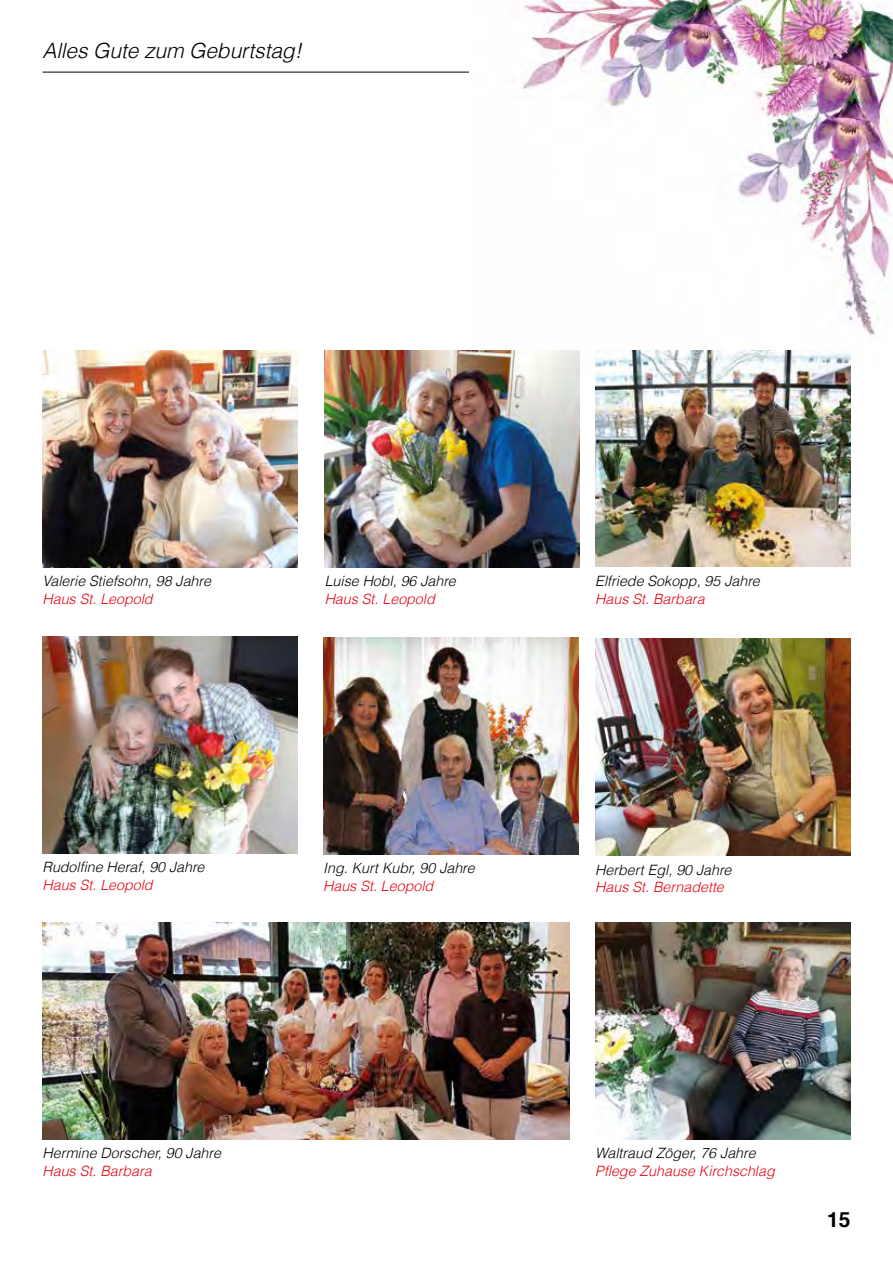
<style>
.page{position:relative;width:893px;height:1263px;background:#fff}
.page>*{position:absolute;margin:0;border:0;box-sizing:border-box;transform-origin:0 0}
.t1{font:italic 300 21px "Helvetica LT Com";letter-spacing:-.005em;color:#000}
.t2{font:700 21px "Helvetica LT Com";color:#000}
.t3{font:italic 300 14.25px "Helvetica LT Com";color:#000}
.t4{font:italic 300 14.25px "Helvetica LT Com";color:#e30613}
</style>
<div class="page">
<hr style="left:43px;top:72px;width:470px;height:1px;background:#000">
<img style="left:469px;top:0;width:424px;height:374px">
<img style="left:325px;top:351px;width:255px;height:217px">
<img style="left:43px;top:637px;width:255px;height:217px">
<img style="left:323px;top:638px;width:255px;height:217px">
<img style="left:43px;top:351px;width:255px;height:217px">
<img style="left:595px;top:351px;width:255px;height:216px">
<img style="left:595px;top:639px;width:255px;height:216px">
<img style="left:43px;top:923px;width:527px;height:217px">
<img style="left:595px;top:923px;width:255px;height:217px">
<h1 class="t1" style="left:43px;top:37px;width:261px">Alles Gute zum Geburtstag!</h1>
<p class="t3" style="left:43px;top:572px;width:170px">Valerie Stiefsohn, 98 Jahre</p>
<p class="t4" style="left:43px;top:590px;width:112px">Haus St. Leopold</p>
<p class="t3" style="left:325px;top:572px;width:133px">Luise Hobl, 96 Jahre</p>
<p class="t4" style="left:325px;top:590px;width:112px">Haus St. Leopold</p>
<p class="t3" style="left:595px;top:572px;width:166px">Elfriede Sokopp, 95 Jahre</p>
<p class="t4" style="left:595px;top:590px;width:111px">Haus St. Barbara</p>
<p class="t3" style="left:43px;top:858px;width:164px">Rudolfine Heraf, 90 Jahre</p>
<p class="t4" style="left:43px;top:875px;width:112px">Haus St. Leopold</p>
<p class="t3" style="left:323px;top:859px;width:153px">Ing. Kurt Kubr, 90 Jahre</p>
<p class="t4" style="left:323px;top:877px;width:112px">Haus St. Leopold</p>
<p class="t3" style="left:595px;top:860px;width:138px">Herbert Egl, 90 Jahre</p>
<p class="t4" style="left:595px;top:878px;width:130px">Haus St. Bernadette</p>
<p class="t3" style="left:43px;top:1144px;width:180px">Hermine Dorscher, 90 Jahre</p>
<p class="t4" style="left:43px;top:1161px;width:111px">Haus St. Barbara</p>
<p class="t3" style="left:595px;top:1144px;width:162px">Waltraud Zöger, 76 Jahre</p>
<p class="t4" style="left:595px;top:1161px;width:181px">Pflege Zuhause Kirchschlag</p>
<h1 class="t2" style="left:827px;top:1207px;width:25px">15</h1>
</div>
